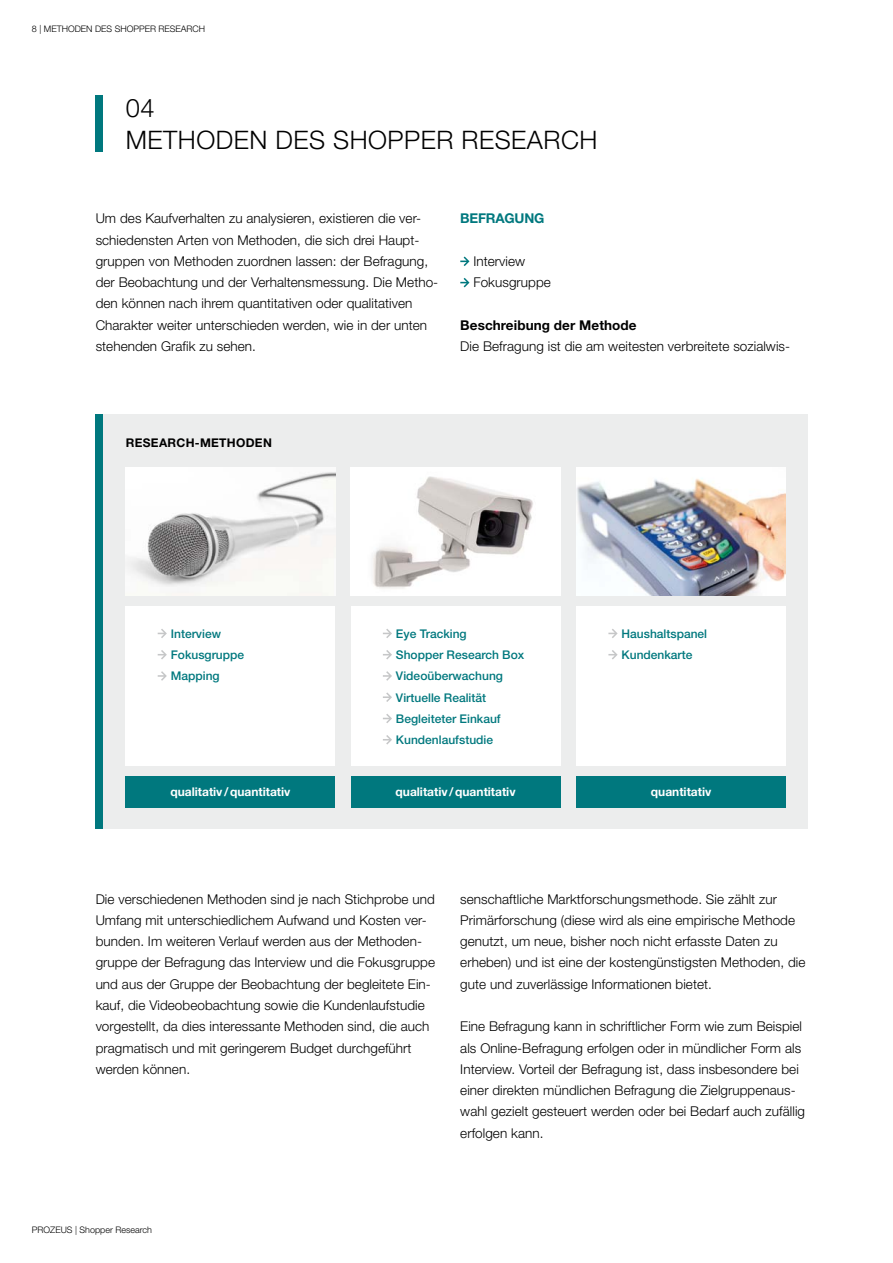
<style>
.page{position:relative;width:893px;height:1263px;background:#fff}
.page>*{position:absolute;margin:0;border:0;box-sizing:border-box;transform-origin:0 0}
.t1{font:300 25.5px/32px "Helvetica Neue LT Std";letter-spacing:.02em;color:#000}
.t2{font:300 13.5px/21.3px "Helvetica Neue LT Std";letter-spacing:.005em;color:#000}
.t3{font:700 13.5px "Helvetica Neue LT Std";letter-spacing:.005em;color:#000}
.t4{font:700 13.5px "Helvetica Neue LT Std";color:#00787e}
.t5{font:500 12px/21.3px "Helvetica Neue LT Std";color:#00787e}
.t6{font:700 12px "Helvetica Neue LT Std";color:#fff}
.t7{font:700 12px "Helvetica Neue LT Std";color:#000}
.t8{font:300 9px "Helvetica Neue LT Std";color:#000}
</style>
<div class="page">
<div style="left:96px;top:96px;width:7px;height:56px;background:#00787e"></div>
<svg style="left:460px;top:257px;width:9px;height:9px"></svg>
<svg style="left:460px;top:278px;width:9px;height:9px"></svg>
<div style="left:96px;top:415px;width:712px;height:414px;background:#eceded"></div>
<div style="left:96px;top:415px;width:7px;height:414px;background:#00787e"></div>
<div style="left:126px;top:606px;width:209px;height:159px;background:#fff"></div>
<div style="left:126px;top:776px;width:209px;height:32px;background:#00787e"></div>
<div style="left:351px;top:776px;width:209px;height:32px;background:#00787e"></div>
<div style="left:577px;top:776px;width:209px;height:32px;background:#00787e"></div>
<div style="left:351px;top:606px;width:209px;height:159px;background:#fff"></div>
<div style="left:577px;top:606px;width:209px;height:159px;background:#fff"></div>
<img style="left:126px;top:468px;width:209px;height:127px">
<svg style="left:158px;top:629px;width:9px;height:9px"></svg>
<svg style="left:158px;top:650px;width:9px;height:9px"></svg>
<svg style="left:158px;top:671px;width:9px;height:10px"></svg>
<svg style="left:608px;top:629px;width:10px;height:9px"></svg>
<svg style="left:608px;top:650px;width:10px;height:9px"></svg>
<img style="left:577px;top:468px;width:209px;height:127px">
<img style="left:351px;top:468px;width:209px;height:127px">
<svg style="left:383px;top:629px;width:9px;height:9px"></svg>
<svg style="left:383px;top:650px;width:9px;height:9px"></svg>
<svg style="left:383px;top:671px;width:9px;height:10px"></svg>
<svg style="left:383px;top:692px;width:9px;height:10px"></svg>
<svg style="left:383px;top:714px;width:9px;height:9px"></svg>
<svg style="left:383px;top:735px;width:9px;height:9px"></svg>
<p class="t8" style="left:32px;top:23px;width:175px">8 | METHODEN DES SHOPPER RESEARCH</p>
<h1 class="t1" style="left:126px;top:91px;width:473px">04<br>METHODEN DES SHOPPER RESEARCH</h1>
<p class="t2" style="left:96px;top:207px;width:342px">Um des Kaufverhalten zu analysieren, existieren die ver‑ schiedensten Arten von Methoden, die sich drei Haupt‑ gruppen von Methoden zuordnen lassen: der Befragung, der Beobachtung und der Verhaltensmessung. Die Metho‑ den können nach ihrem quantitativen oder qualitativen Charakter weiter unterschieden werden, wie in der unten stehenden Grafik zu sehen.</p>
<p class="t4" style="left:460px;top:210px;width:37px">BEFRAGUNG</p>
<p class="t2" style="left:473px;top:250px;width:79px">Interview<br>Fokusgruppe</p>
<p class="t3" style="left:460px;top:316px;width:178px">Beschreibung der Methode</p>
<p class="t2" style="left:460px;top:335px;width:331px">Die Befragung ist die am weitesten verbreitete sozialwis-</p>
<p class="t7" style="left:126px;top:435px;width:10px">RESEAR</p>
<p class="t7" style="left:176px;top:435px;width:45px">CH-METHODEN</p>
<p class="t5" style="left:171px;top:623px;width:75px">Interview<br>Fokusgruppe<br>Mapping</p>
<p class="t5" style="left:622px;top:623px;width:87px">Haushaltspanel<br>Kundenkarte</p>
<p class="t5" style="left:396px;top:623px;width:130px">Eye Tracking<br>Shopper Research Box<br>Videoüberwachung<br>Virtuelle Realität<br>Begleiteter Einkauf<br>Kundenlaufstudie</p>
<p class="t6" style="left:170px;top:785px;width:122px">qualitativ/quantitativ</p>
<p class="t6" style="left:396px;top:785px;width:122px">qualitativ/quantitativ</p>
<p class="t6" style="left:651px;top:785px;width:62px">quantitativ</p>
<p class="t2" style="left:96px;top:888px;width:341px">Die verschiedenen Methoden sind je nach Stichprobe und Umfang mit unterschiedlichem Aufwand und Kosten ver‑ bunden. Im weiteren Verlauf werden aus der Methoden&shy;gruppe der Befragung das Interview und die Fokusgruppe und aus der Gruppe der Beobachtung der begleitete Ein‑ kauf, die Videobeobachtung sowie die Kundenlaufstudie vorgestellt, da dies interessante Methoden sind, die auch pragmatisch und mit geringerem Budget durchgeführt werden können.</p>
<p class="t2" style="left:460px;top:888px;width:347px">senschaftliche Marktforschungsmethode. Sie zählt zur Primärforschung (diese wird als eine empirische Methode genutzt, um neue, bisher noch nicht erfasste Daten zu erheben) und ist eine der kostengünstigsten Methoden, die gute und zuverlässige Informationen bietet.</p>
<p class="t2" style="left:460px;top:1015px;width:346px">Eine Befragung kann in schriftlicher Form wie zum Beispiel als Online-Befragung erfolgen oder in mündlicher Form als Interview. Vorteil der Befragung ist, dass insbesondere bei einer direkten mündlichen Befragung die Zielgruppenaus&shy;wahl gezielt gesteuert werden oder bei Bedarf auch zufällig erfolgen kann.</p>
<p class="t8" style="left:32px;top:1224px;width:122px">PROZEUS | Shopper Research</p>
</div>
